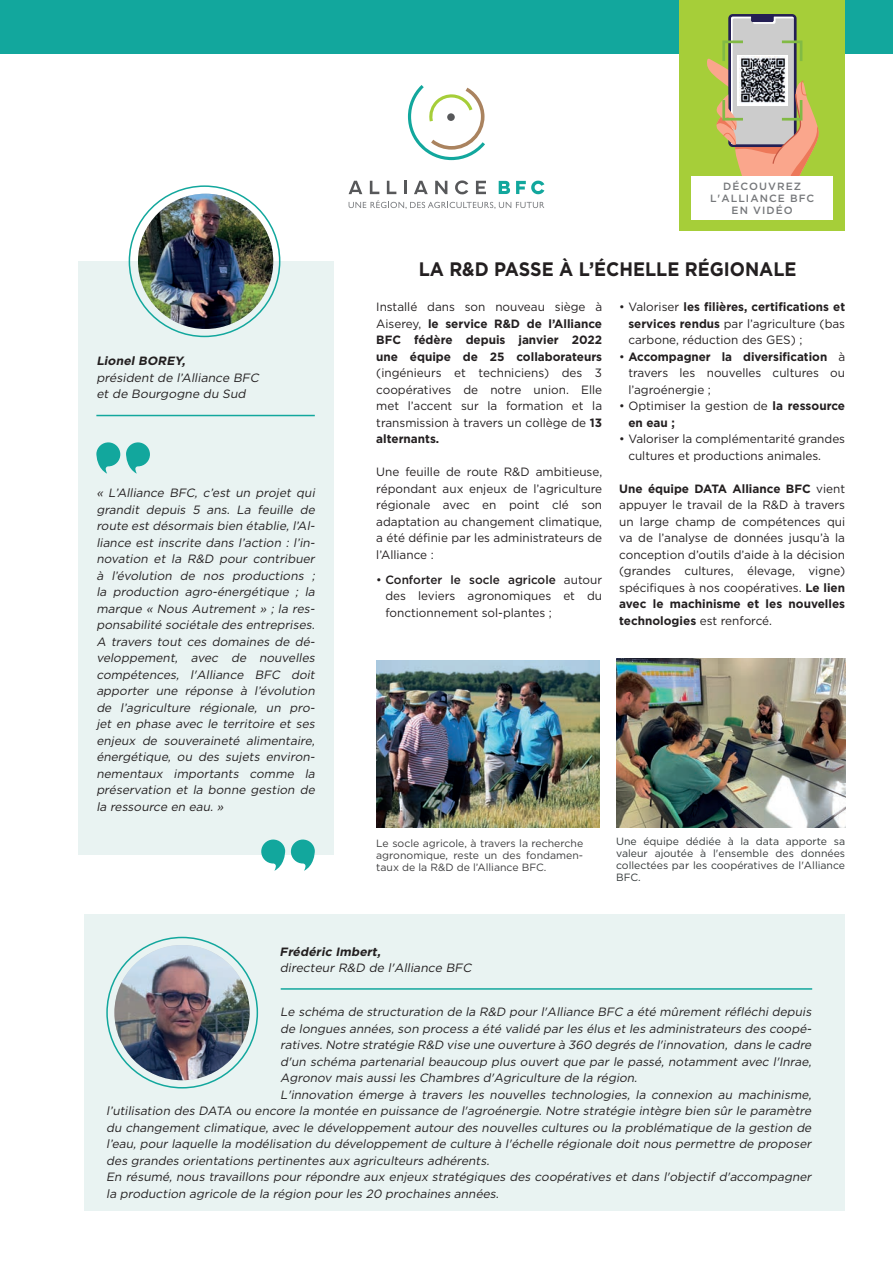
<style>
.page{position:relative;width:893px;height:1263px;background:#fff}
.page>*{position:absolute;margin:0;border:0;box-sizing:border-box;transform-origin:0 0}
.t1{font:700 19.5px "Gotham";color:#231f20;scale:.92 1}
.t2{font:italic 12px/16.5px "Gotham";color:#231f20;text-align:justify}
.t3{font:12px/16.5px "Gotham";color:#231f20;text-align:justify}
.t4{font:italic 700 12px "Gotham";color:#231f20}
.t5{font:10.5px/12px "Gotham";color:#333839;text-align:justify}
.t6{font:10.5px/12px "Gotham";color:#3e3e3f;text-align:justify}
.t7{font:500 10.5px "Gotham";letter-spacing:.1em;color:#76787b}
.s1{font-weight:700}
.s2{font-weight:500}
</style>
<div class="page">
<hr style="left:892px;top:576px;width:1px;height:687px;background:#12a79d">
<div style="left:0;top:0;width:893px;height:53px;background:#12a79d"></div>
<img style="left:376px;top:660px;width:223px;height:168px">
<img style="left:616px;top:659px;width:229px;height:169px">
<div style="left:78px;top:261px;width:255px;height:594px;background:#e9f3f2"></div>
<div style="left:84px;top:914px;width:761px;height:297px;background:#e9f3f2"></div>
<hr style="left:96px;top:415px;width:219px;height:1px;background:#12a79d">
<hr style="left:281px;top:988px;width:531px;height:2px;background:#12a79d">
<svg style="left:261px;top:839px;width:24px;height:32px"></svg>
<svg style="left:291px;top:839px;width:24px;height:32px"></svg>
<svg style="left:126px;top:442px;width:24px;height:32px"></svg>
<svg style="left:96px;top:442px;width:24px;height:32px"></svg>
<svg style="left:408px;top:85px;width:77px;height:75px"></svg>
<div style="left:447px;top:113px;width:8px;height:8px;background:#57585a;border-radius:50%"></div>
<svg style="left:349px;top:180px;width:195px;height:29px"></svg>
<img style="left:138px;top:194px;width:135px;height:135px;border-radius:68px">
<img style="left:114px;top:945px;width:136px;height:135px;border-radius:68px">
<div style="left:679px;top:0;width:166px;height:231px;background:#a6ce39"></div>
<svg style="left:706px;top:14px;width:114px;height:163px"></svg>
<div style="left:691px;top:177px;width:142px;height:21px;background:#fff"></div>
<div style="left:691px;top:198px;width:142px;height:21px;background:#fff"></div>
<img style="left:739px;top:56px;width:47px;height:47px">
<p class="t7" style="left:723px;top:179px;width:79px">DÉCOUVREZ</p>
<p class="t7" style="left:710px;top:191px;width:106px">L'ALLIANCE BFC</p>
<p class="t7" style="left:732px;top:203px;width:63px">EN VIDÉO</p>
<p class="t4" style="left:96px;top:353px;width:93px">Lionel BOREY,</p>
<p class="t2" style="left:96px;top:369px;width:166px">président de l’Alliance BFC</p>
<p class="t2" style="left:96px;top:385px;width:153px">et de Bourgogne du Sud</p>
<p class="t2" style="left:96px;top:484px;width:223px">« L’Alliance BFC, c’est un projet qui grandit depuis 5 ans. La feuille de route est désormais bien établie, l’Al&shy;liance est inscrite dans l’action : l’in&shy;novation et la R&amp;D pour contribuer à l’évolution de nos productions ; la production agro-énergétique ; la marque « Nous Autrement » ; la res&shy;ponsabilité sociétale des entreprises.<br>A travers tout ces domaines de dé&shy;veloppement, avec de nouvelles compétences, l'Alliance BFC doit apporter une réponse à l’évolution de l’agriculture régionale, un pro&shy;jet en phase avec le territoire et ses enjeux de souveraineté alimentaire, énergétique, ou des sujets environ&shy;nementaux importants comme la préservation et la bonne gestion de la ressource en eau. »</p>
<p class="t1" style="left:419px;top:256px;width:412px">LA R&amp;D PASSE À L’ÉCHELLE RÉGIONALE</p>
<p class="t3" style="left:376px;top:298px;width:227px">Installé dans son nouveau siège à Aiserey, <span class="s1">le service R&amp;D de l’Alliance BFC fédère depuis janvier 2022 une équipe de 25 collaborateurs </span>(ingénieurs et techniciens) des 3 coopératives de notre union. Elle met l’accent sur la formation et la transmission à travers un collège de <span class="s1">13 alternants.</span></p>
<p class="t3" style="left:376px;top:463px;width:227px">Une feuille de route R&amp;D ambitieuse, répondant aux enjeux de l’agriculture régionale avec en point clé son adaptation au changement climatique, a été définie par les administrateurs de l’Alliance :</p>
<p class="t3" style="left:385px;top:571px;width:218px;text-indent:-9px">• <span class="s2">Conforter le socle agricole</span> autour des leviers agronomiques et du fonctionnement sol-plantes ;</p>
<p class="t3" style="left:628px;top:298px;width:218px;text-indent:-9px">• Valoriser <span class="s1">les filières, certifications et services rendus</span> par l’agriculture (bas carbone, réduction des GES) ;</p>
<p class="t3" style="left:628px;top:348px;width:218px;text-indent:-9px">• <span class="s1">Accompagner la diversification</span> à travers les nouvelles cultures ou l’agroénergie ;</p>
<p class="t3" style="left:628px;top:397px;width:218px;text-indent:-9px">• Optimiser la gestion de <span class="s1">la ressource en eau ;</span></p>
<p class="t3" style="left:628px;top:430px;width:218px;text-indent:-9px">• Valoriser la complémentarité grandes cultures et productions animales.</p>
<p class="t3" style="left:619px;top:480px;width:227px"><span class="s1">Une équipe DATA Alliance BFC</span> vient appuyer le travail de la R&amp;D à travers un large champ de compétences qui va de l’analyse de données jusqu’à la conception d’outils d’aide à la décision (grandes cultures, élevage, vigne) spécifiques à nos coopératives. <span class="s1">Le lien avec le machinisme et les nouvelles technologies</span> est renforcé.</p>
<p class="t6" style="left:376px;top:837px;width:208px">Le socle agricole, à travers la recherche agronomique, reste un des fondamen&shy;taux de la R&amp;D de l’Alliance BFC.</p>
<p class="t5" style="left:616px;top:835px;width:231px">Une équipe dédiée à la data apporte sa valeur ajoutée à l'ensemble des données collectées par les coopératives de l'Alliance BFC.</p>
<p class="t4" style="left:280px;top:944px;width:105px">Frédéric Imbert,</p>
<p class="t2" style="left:280px;top:959px;width:196px">directeur R&amp;D de l'Alliance BFC</p>
<p class="t2" style="left:280px;top:1003px;width:535px">Le schéma de structuration de la R&amp;D pour l'Alliance BFC a été mûrement réfléchi depuis de longues années, son process a été validé par les élus et les administrateurs des coopé&shy;ratives.Notre stratégie R&amp;D vise une ouverture à 360 degrés de l'innovation, dans le cadre d'un schéma partenarial beaucoup plus ouvert que par le passé, notamment avec l'Inrae, Agronov mais aussi les Chambres d'Agriculture de la région.</p>
<p class="t2" style="left:106px;top:1086px;width:709px;text-indent:174px">L'innovation émerge à travers les nouvelles technologies, la connexion au machinisme, l’utilisation des DATA ou encore la montée en puissance de l'agroénergie. Notre stratégie intègre bien sûr le paramètre du changement climatique, avec le développement autour des nouvelles cultures ou la problématique de la gestion de l’eau, pour laquelle la modélisation du développement de culture à l'échelle régionale doit nous permettre de proposer des grandes orientations pertinentes aux agriculteurs adhérents.</p>
<p class="t2" style="left:106px;top:1168px;width:709px">En résumé, nous travaillons pour répondre aux enjeux stratégiques des coopératives et dans l'objectif d'accompagner la production agricole de la région pour les 20 prochaines années.</p>
</div>
